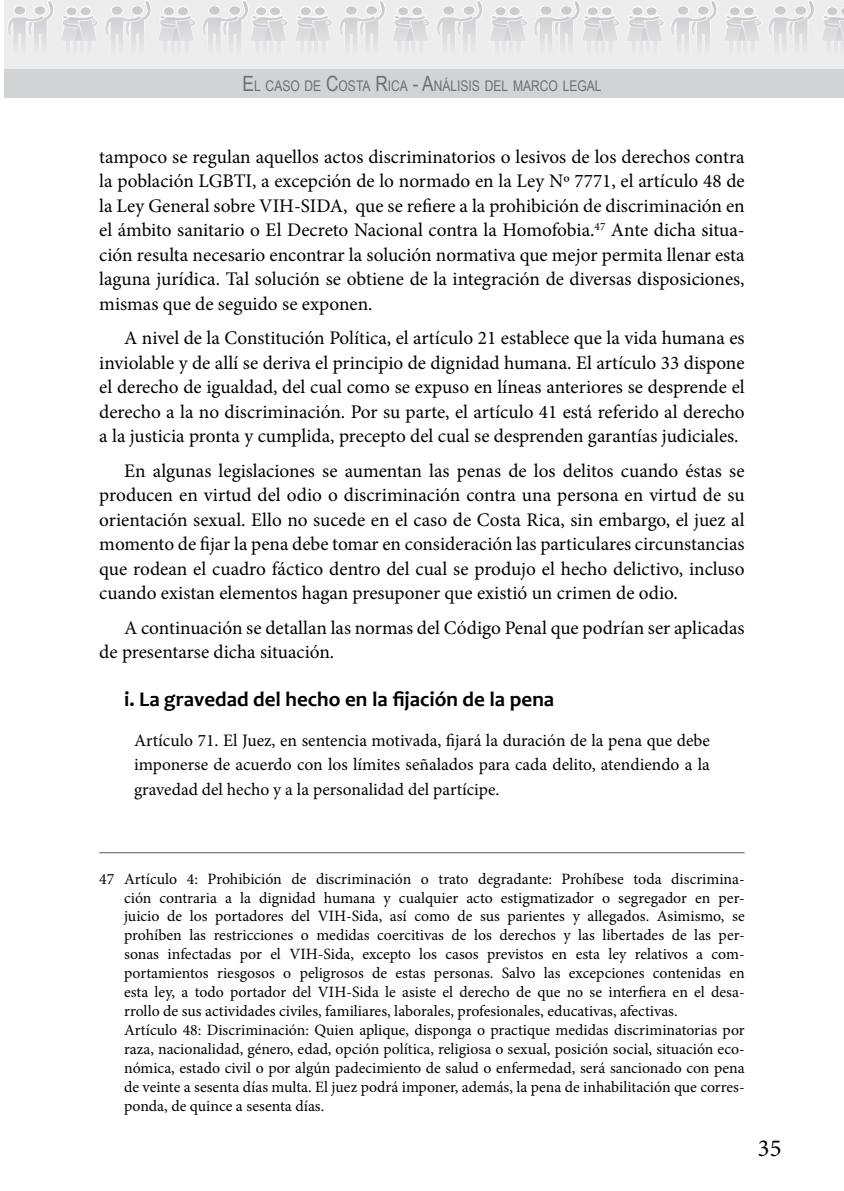
<style>
.page{position:relative;width:844px;height:1191px;background:#fff}
.page>*{position:absolute;margin:0;border:0;box-sizing:border-box;transform-origin:0 0}
.t1{font:24.5px "Minion Pro";color:#000}
.t2{font:700 21px "Candara";color:#000}
.t3{font:19.25px/24.5px "Minion Pro";color:#000;text-align:justify}
.t4{font:17.5px/24.5px "Minion Pro";color:#000;text-align:justify}
.t5{font:15.75px/18.9px "Minion Pro";color:#000}
.t6{font:14.7px "Arial Narrow";color:#6d6e71}
.t7{font:14.7px "Arial Narrow";color:#58595b}
.s1{font-size:21px}
.s2{font-size:21px;color:#58595b}
.s3{font-size:21px;color:#6d6e71}
.s4{color:#6d6e71}
.s5{color:#58595b}
</style>
<div class="page">
<div style="left:4px;top:0;width:839px;height:82px;background:#ededee"></div>
<div style="left:4px;top:69px;width:839px;height:29px;background:#d1d3d4"></div>
<svg style="left:8px;top:0;width:835px;height:43px"></svg>
<div style="left:587px;top:7px;width:11px;height:9px;background:#c7c8ca;border-radius:50%"></div>
<div style="left:586px;top:6px;width:12px;height:10px;border:1px solid #fff;border-radius:50%"></div>
<div style="left:601px;top:7px;width:11px;height:9px;background:#c7c8ca;border-radius:50%"></div>
<div style="left:600px;top:6px;width:12px;height:10px;border:1px solid #fff;border-radius:50%"></div>
<hr style="left:99px;top:852px;width:645px;height:1px;background:#58595b">
<p class="t6" style="left:242px;top:75px;width:129px"><span class="s1">E</span> L CASO DE <span class="s1">C</span><span class="s2">A</span>OSTA</p>
<p class="t7" style="left:343px;top:75px;width:126px">NÁLISIS<span class="s3">R</span><span class="s4">ICA</span>DEL<span class="s3">- A</span>MARCO</p>
<p class="t6" style="left:433px;top:75px;width:79px">NÁLISIS<span class="s5">LEGAL</span></p>
<p class="t6" style="left:484px;top:75px;width:118px">DEL MARCO LEGAL</p>
<p class="t3" style="left:99px;top:145px;width:646px">tampoco se regulan aquellos actos discriminatorios o lesivos de los derechos contra la población LGBTI, a excepción de lo normado en la Ley Nº 7771, el artículo 48 de la Ley General sobre VIH-SIDA, que se refiere a la prohibición de discriminación en el ámbito sanitario o El Decreto Nacional contra la Homofobia.<sup>47</sup> Ante dicha situa&shy;ción resulta necesario encontrar la solución normativa que mejor permita llenar esta laguna jurídica. Tal solución se obtiene de la integración de diversas disposiciones, mismas que de seguido se exponen.</p>
<p class="t3" style="left:99px;top:326px;width:646px;text-indent:25px">A nivel de la Constitución Política, el artículo 21 establece que la vida humana es inviolable y de allí se deriva el principio de dignidad humana. El artículo 33 dispone el derecho de igualdad, del cual como se expuso en líneas anteriores se desprende el derecho a la no discriminación. Por su parte, el artículo 41 está referido al derecho a la justicia pronta y cumplida, precepto del cual se desprenden garantías judiciales.</p>
<p class="t3" style="left:99px;top:458px;width:646px;text-indent:25px">En algunas legislaciones se aumentan las penas de los delitos cuando éstas se producen en virtud del odio o discriminación contra una persona en virtud de su orientación sexual. Ello no sucede en el caso de Costa Rica, sin embargo, el juez al momento de fijar la pena debe tomar en consideración las particulares circunstancias que rodean el cuadro fáctico dentro del cual se produjo el hecho delictivo, incluso cuando existan elementos hagan presuponer que existió un crimen de odio.</p>
<p class="t3" style="left:99px;top:615px;width:646px;text-indent:25px">A continuación se detallan las normas del Código Penal que podrían ser aplicadas de presentarse dicha situación.</p>
<p class="t2" style="left:124px;top:686px;width:431px">i. La gravedad del hecho en la fijación de la pena</p>
<p class="t4" style="left:134px;top:728px;width:577px">Artículo 71. El Juez, en sentencia motivada, fijará la duración de la pena que debe imponerse de acuerdo con los límites señalados para cada delito, atendiendo a la gravedad del hecho y a la personalidad del partícipe.</p>
<p class="t5" style="left:124px;top:869px;width:622px;text-indent:-25px">47 Artículo 4: Prohibición de discriminación o trato degradante: Prohíbese toda discrimina&shy;ción contraria a la dignidad humana y cualquier acto estigmatizador o segregador en per&shy;juicio de los portadores del VIH-Sida, así como de sus parientes y allegados. Asimismo, se prohíben las restricciones o medidas coercitivas de los derechos y las libertades de las per&shy;sonas infectadas por el VIH-Sida, excepto los casos previstos en esta ley relativos a com&shy;portamientos riesgosos o peligrosos de estas personas. Salvo las excepciones contenidas en esta ley, a todo portador del VIH-Sida le asiste el derecho de que no se interfiera en el desa&shy;rrollo de sus actividades civiles, familiares, laborales, profesionales, educativas, afectivas.<br>Artículo 48: Discriminación: Quien aplique, disponga o practique medidas discriminatorias por raza, nacionalidad, género, edad, opción política, religiosa o sexual, posición social, situación eco&shy;nómica, estado civil o por algún padecimiento de salud o enfermedad, será sancionado con pena de veinte a sesenta días multa. El juez podrá imponer, además, la pena de inhabilitación que corres&shy;ponda, de quince a sesenta días.</p>
<p class="t1" style="left:757px;top:1132px;width:25px">35</p>
</div>
